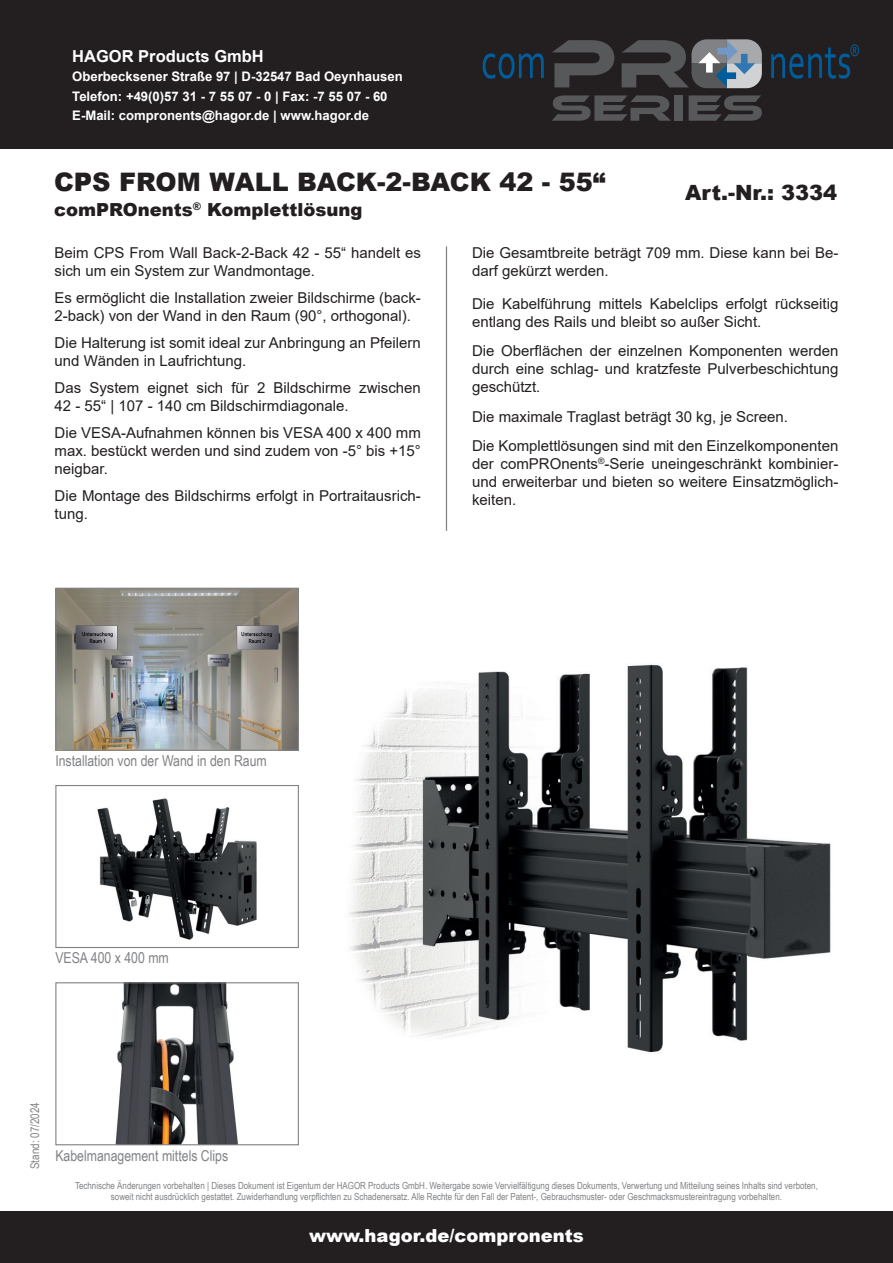
<style>
.page{position:relative;width:893px;height:1263px;background:#fff}
.page>*{position:absolute;margin:0;border:0;box-sizing:border-box;transform-origin:0 0}
.t1{font:900 25.5px "Arial";color:#231f20}
.t2{font:900 21px "Arial";color:#231f20}
.t3{font:900 18px "Arial";color:#231f20}
.t4{font:900 18px "Arial";color:#fff}
.t5{font:700 16.5px "Arial";color:#fff}
.t6{font:15px/18px "Arial";color:#231f20}
.t7{font:15px "Arial Narrow";color:#808285}
.t8{font:700 13.2px/19px "Arial";color:#fff}
.t9{font:12px "Arial Narrow";color:#808285}
.t10{font:9.75px/10.5px "Arial Narrow";color:#808285;text-align:center}
</style>
<div class="page">
<div style="left:0;top:1212px;width:893px;height:51px;background:#231f20"></div>
<div style="left:0;top:0;width:893px;height:149px;background:#231f20"></div>
<svg style="left:483px;top:53px;width:61px;height:26px"></svg>
<svg style="left:552px;top:40px;width:62px;height:47px"></svg>
<svg style="left:771px;top:44px;width:88px;height:35px"></svg>
<svg style="left:552px;top:95px;width:119px;height:26px"></svg>
<div style="left:674px;top:95px;width:9px;height:26px;background:#57585a"></div>
<svg style="left:689px;top:95px;width:73px;height:26px"></svg>
<svg style="left:622px;top:39px;width:140px;height:49px"></svg>
<hr style="left:446px;top:247px;width:1px;height:284px;background:#808285">
<img style="left:57px;top:590px;width:240px;height:159px">
<div style="left:55px;top:588px;width:244px;height:163px;border:1px solid #808285"></div>
<img style="left:97px;top:798px;width:160px;height:142px">
<div style="left:55px;top:785px;width:244px;height:163px;border:1px solid #808285"></div>
<img style="left:115px;top:984px;width:123px;height:159px">
<div style="left:55px;top:982px;width:244px;height:163px;border:1px solid #808285"></div>
<img style="left:349px;top:664px;width:482px;height:389px">
<p class="t5" style="left:72px;top:45px;width:193px">HAGOR Products GmbH</p>
<p class="t8" style="left:72px;top:67px;width:332px">Oberbecksener Straße 97 | D-32547 Bad Oeynhausen<br>Telefon: +49(0)57 31 - 7 55 07 - 0 | Fax: -7 55 07 - 60<br>E-Mail: compronents@hagor.de | www.hagor.de</p>
<h1 class="t1" style="left:54px;top:163px;width:553px">CPS FROM WALL BACK-2-BACK 42 - 55“</h1>
<p class="t3" style="left:54px;top:197px;width:310px">comPROnents<sup>®</sup> Komplettlösung</p>
<h2 class="t2" style="left:685px;top:177px;width:154px">Art.-Nr.: 3334</h2>
<p class="t6" style="left:55px;top:243px;width:368px">Beim CPS From Wall Back-2-Back 42 - 55“ handelt es sich um ein System zur Wandmontage.</p>
<p class="t6" style="left:55px;top:288px;width:368px">Es ermöglicht die Installation zweier Bildschirme (back-<br>2-back) von der Wand in den Raum (90°, orthogonal).</p>
<p class="t6" style="left:55px;top:333px;width:368px">Die Halterung ist somit ideal zur Anbringung an Pfeilern und Wänden in Laufrichtung.</p>
<p class="t6" style="left:55px;top:378px;width:368px">Das System eignet sich für 2 Bildschirme zwischen<br>42 - 55“ | 107 - 140 cm Bildschirmdiagonale.</p>
<p class="t6" style="left:55px;top:423px;width:368px;text-align:justify">Die VESA-Aufnahmen können bis VESA 400 x 400 mm max. bestückt werden und sind zudem von -5° bis +15° neigbar.</p>
<p class="t6" style="left:55px;top:486px;width:368px">Die Montage des Bildschirms erfolgt in Portraitausrich&shy;tung.</p>
<p class="t6" style="left:472px;top:243px;width:368px">Die Gesamtbreite beträgt 709 mm. Diese kann bei Be&shy;darf gekürzt werden.</p>
<p class="t6" style="left:472px;top:294px;width:368px">Die Kabelführung mittels Kabelclips erfolgt rückseitig entlang des Rails und bleibt so außer Sicht.</p>
<p class="t6" style="left:472px;top:342px;width:368px;text-align:justify">Die Oberflächen der einzelnen Komponenten werden durch eine schlag- und kratzfeste Pulverbeschichtung geschützt.</p>
<p class="t6" style="left:472px;top:401px;width:368px;line-height:29.5px">Die maximale Traglast beträgt 30 kg, je Screen.<br>Die Komplettlösungen sind mit den Einzelkomponenten</p>
<p class="t6" style="left:472px;top:455px;width:368px;text-align:justify">der comPROnents<sup>®</sup>-Serie uneingeschränkt kombinier&shy;und erweiterbar und bieten so weitere Einsatzmöglich&shy;keiten.</p>
<p class="t7" style="left:55px;top:750px;width:213px">Installation von der Wand in den Raum</p>
<p class="t7" style="left:55px;top:947px;width:115px">VESA 400 x 400 mm</p>
<p class="t9" style="left:26px;top:1169px;width:68px;rotate:-90deg">Stand: 07/2024</p>
<p class="t7" style="left:55px;top:1144px;width:174px">Kabelmanagement mittels Clips</p>
<p class="t10" style="left:75px;top:1180px;width:744px">Technische Änderungen vorbehalten | Dieses Dokument ist Eigentum der HAGOR Products GmbH. Weitergabe sowie Vervielfältigung dieses Dokuments, Verwertung und Mitteilung seines Inhalts sind verboten, soweit nicht ausdrücklich gestattet. Zuwiderhandlung verpflichten zu Schadenersatz. Alle Rechte für den Fall der Patent-, Gebrauchsmuster- oder Geschmacksmustereintragung vorbehalten.</p>
<p class="t4" style="left:309px;top:1222px;width:276px">www.hagor.de/compronents</p>
</div>
